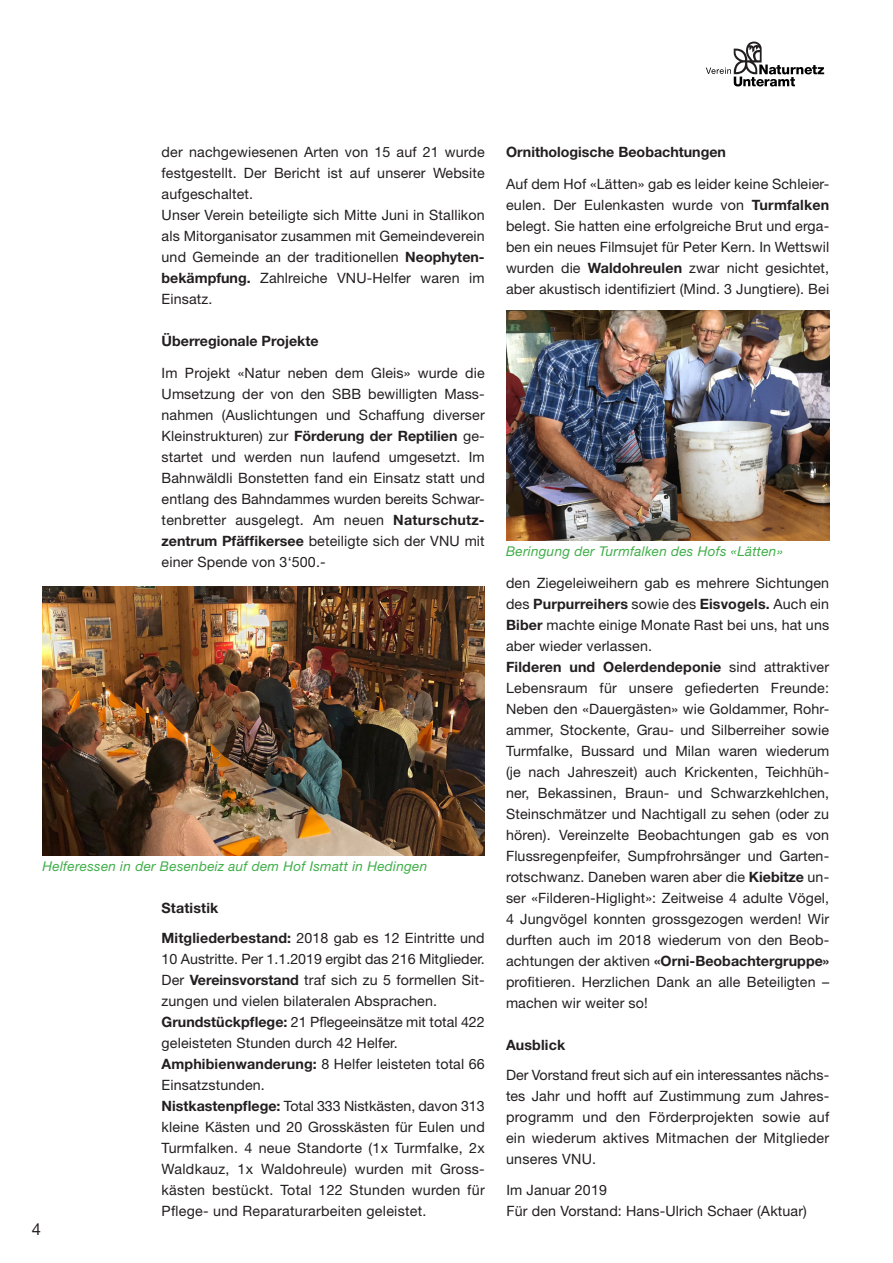
<style>
.page{position:relative;width:893px;height:1263px;background:#fff}
.page>*{position:absolute;margin:0;border:0;box-sizing:border-box;transform-origin:0 0}
.t1{font:16.5px "Helvetica Neue";color:#231f20}
.t2{font:14.25px/21px "Helvetica Neue";letter-spacing:.01em;color:#231f20;text-align:justify}
.t3{font:700 14.25px "Helvetica Neue";color:#231f20}
.t4{font:italic 13.5px "Helvetica Neue";letter-spacing:.02em;color:#40ae49}
.s1{font-weight:700}
</style>
<div class="page">
<svg style="left:706px;top:42px;width:118px;height:44px"></svg>
<img style="left:43px;top:587px;width:442px;height:269px">
<img style="left:506px;top:310px;width:323px;height:230px">
<p class="t2" style="left:162px;top:141px;width:325px">der nachgewiesenen Arten von 15 auf 21 wurde festgestellt. Der Bericht ist auf unserer Website aufgeschaltet.</p>
<p class="t2" style="left:162px;top:204px;width:325px">Unser Verein beteiligte sich Mitte Juni in Stallikon als Mitorganisator zusammen mit Gemeindeverein und Gemeinde an der traditionellen <span class="s1">Neophyten&shy;bekämpfung.</span> Zahlreiche VNU-Helfer waren im Einsatz.</p>
<p class="t3" style="left:162px;top:332px;width:159px">Überregionale Projekte</p>
<p class="t2" style="left:162px;top:362px;width:325px">Im Projekt «Natur neben dem Gleis» wurde die Umsetzung der von den SBB bewilligten Mass&shy;nahmen (Auslichtungen und Schaffung diverser Kleinstrukturen) zur <span class="s1">Förderung der Reptilien</span> ge&shy;startet und werden nun laufend umgesetzt. Im Bahnwäldli Bonstetten fand ein Einsatz statt und entlang des Bahndammes wurden bereits Schwar&shy;tenbretter ausgelegt. Am neuen <span class="s1">Naturschutz&shy;zentrum Pfäffikersee</span> beteiligte sich der VNU mit einer Spende von 3‘500.-</p>
<p class="t4" style="left:43px;top:858px;width:386px">Helferessen in der Besenbeiz auf dem Hof Ismatt in Hedingen</p>
<p class="t1" style="left:32px;top:1219px;width:11px">4</p>
<p class="t3" style="left:162px;top:899px;width:58px">Statistik</p>
<p class="t2" style="left:162px;top:927px;width:325px"><span class="s1">Mitgliederbestand:</span> 2018 gab es 12 Eintritte und<br>10 Austritte. Per 1.1.2019 ergibt das 216 Mitglieder.</p>
<p class="t2" style="left:162px;top:969px;width:325px">Der <span class="s1">Vereinsvorstand</span> traf sich zu 5 formellen Sit&shy;zungen und vielen bilateralen Absprachen.</p>
<p class="t2" style="left:162px;top:1011px;width:325px"><span class="s1">Grundstückpflege:</span> 21 Pflegeeinsätze mit total 422 geleisteten Stunden durch 42 Helfer.</p>
<p class="t2" style="left:162px;top:1053px;width:325px"><span class="s1">Amphibienwanderung:</span> 8 Helfer leisteten total 66<br>Einsatzstunden.</p>
<p class="t2" style="left:162px;top:1095px;width:325px"><span class="s1">Nistkastenpflege:</span> Total 333 Nistkästen, davon 313 kleine Kästen und 20 Grosskästen für Eulen und Turmfalken. 4 neue Standorte (1x Turmfalke, 2x Waldkauz, 1x Waldohreule) wurden mit Gross&shy;kästen bestückt. Total 122 Stunden wurden für Pflege- und Reparaturarbeiten geleistet.</p>
<p class="t3" style="left:506px;top:143px;width:222px">Ornithologische Beobachtungen</p>
<p class="t2" style="left:506px;top:173px;width:325px">Auf dem Hof «Lätten» gab es leider keine Schleier&shy;eulen. Der Eulenkasten wurde von <span class="s1">Turmfalken </span>belegt. Sie hatten eine erfolgreiche Brut und erga&shy;ben ein neues Filmsujet für Peter Kern. In Wettswil wurden die <span class="s1">Waldohreulen</span> zwar nicht gesichtet, aber akustisch identifiziert (Mind. 3 Jungtiere). Bei</p>
<p class="t4" style="left:506px;top:543px;width:278px">Beringung der Turmfalken des Hofs «Lätten»</p>
<p class="t2" style="left:506px;top:572px;width:325px">den Ziegeleiweihern gab es mehrere Sichtungen des <span class="s1">Purpurreihers</span> sowie des <span class="s1">Eisvogels.</span> Auch ein <span class="s1">Biber</span> machte einige Monate Rast bei uns, hat uns aber wieder verlassen.</p>
<p class="t2" style="left:506px;top:656px;width:325px"><span class="s1">Filderen und Oelerdendeponie</span> sind attraktiver Lebensraum für unsere gefiederten Freunde:<br>Neben den «Dauergästen» wie Goldammer, Rohr&shy;ammer, Stockente, Grau- und Silberreiher sowie Turmfalke, Bussard und Milan waren wiederum (je nach Jahreszeit) auch Krickenten, Teichhüh&shy;ner, Bekassinen, Braun- und Schwarzkehlchen, Steinschmätzer und Nachtigall zu sehen (oder zu hören). Vereinzelte Beobachtungen gab es von Flussregenpfeifer, Sumpfrohrsänger und Garten&shy;rotschwanz. Daneben waren aber die <span class="s1">Kiebitze</span> un&shy;ser «Filderen-Higlight»: Zeitweise 4 adulte Vögel, 4 Jungvögel konnten grossgezogen werden! Wir durften auch im 2018 wiederum von den Beob&shy;achtungen der aktiven <span class="s1">«Orni-Beobachtergruppe» </span>profitieren. Herzlichen Dank an alle Beteiligten – machen wir weiter so!</p>
<p class="t3" style="left:506px;top:1036px;width:61px">Ausblick</p>
<p class="t2" style="left:506px;top:1064px;width:325px">Der Vorstand freut sich auf ein interessantes nächs&shy;tes Jahr und hofft auf Zustimmung zum Jahres&shy;programm und den Förderprojekten sowie auf ein wiederum aktives Mitmachen der Mitglieder unseres VNU.</p>
<p class="t2" style="left:506px;top:1179px;width:102px">Im Januar 2019</p>
<p class="t2" style="left:506px;top:1200px;width:302px">Für den Vorstand: Hans-Ulrich Schaer (Aktuar)</p>
</div>
